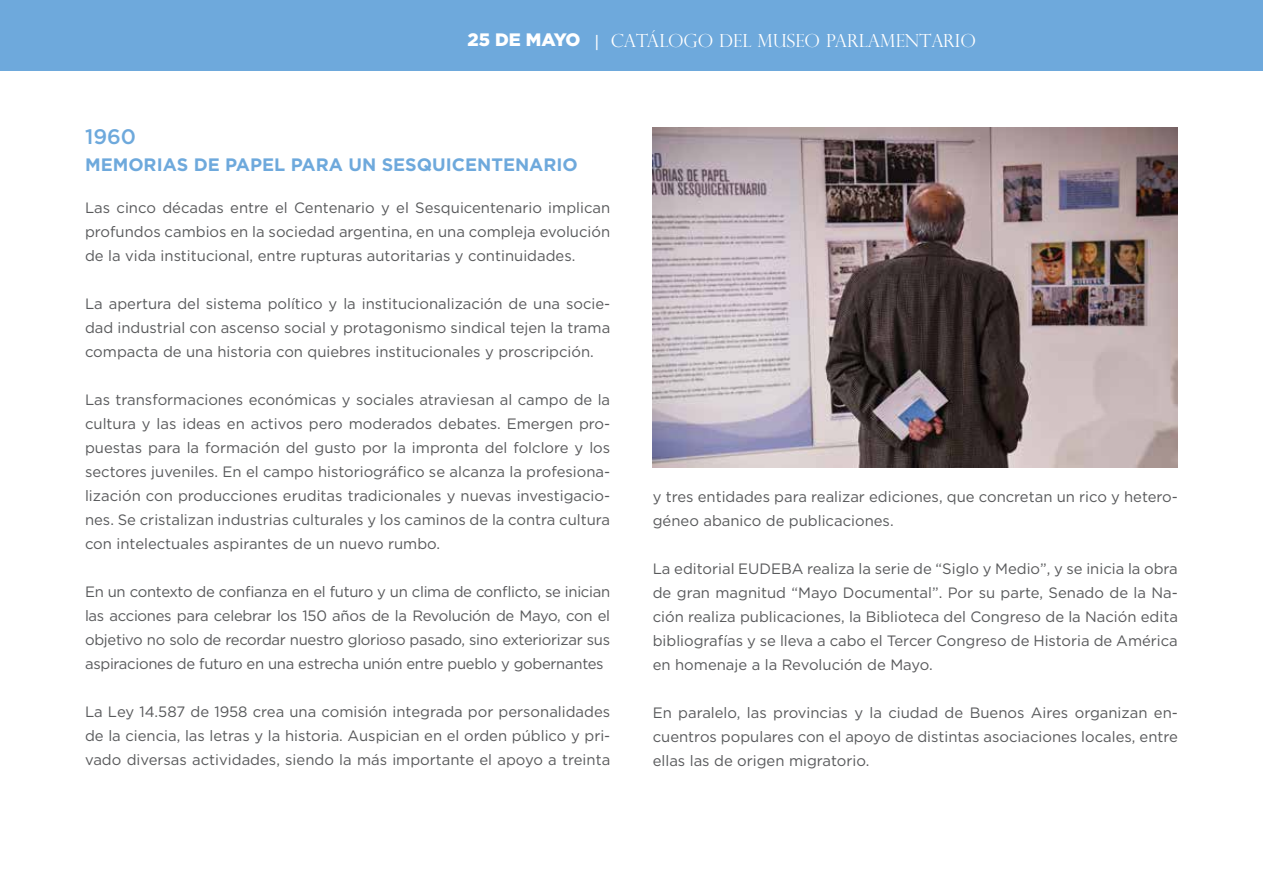
<style>
.page{position:relative;width:1263px;height:893px;background:#fff}
.page>*{position:absolute;margin:0;border:0;box-sizing:border-box;transform-origin:0 0}
.t1{font:500 21px "Gotham";color:#6ea9dc}
.t2{font:300 18px "Perpetua Titling";color:#fff}
.t3{font:700 18px "Gotham";color:#6ea9dc}
.t4{font:15px/24px "Gotham";color:#58595b;text-align:justify}
.s1{font-family:"Gotham";font-weight:900}
</style>
<div class="page">
<div style="left:2px;top:0;width:1261px;height:71px;background:#6ea9dc"></div>
<hr style="left:0;top:0;width:2px;height:71px;background:#6ea9dc">
<img style="left:653px;top:128px;width:525px;height:340px">
<p class="t2" style="left:467px;top:29px;width:510px"><span class="s1">25 DE MAYO</span> | CATÁLOGO DEL MUSEO PARLAMENTARIO</p>
<h1 class="t1" style="left:85px;top:123px;width:53px">1960</h1>
<p class="t3" style="left:85px;top:153px;width:494px">MEMORIAS DE PAPEL PARA UN SESQUICENTENARIO</p>
<p class="t4" style="left:85px;top:196px;width:527px">Las cinco décadas entre el Centenario y el Sesquicentenario implican profundos cambios en la sociedad argentina, en una compleja evolución de la vida institucional, entre rupturas autoritarias y continuidades.</p>
<p class="t4" style="left:85px;top:292px;width:527px">La apertura del sistema político y la institucionalización de una socie&shy;dad industrial con ascenso social y protagonismo sindical tejen la trama compacta de una historia con quiebres institucionales y proscripción.</p>
<p class="t4" style="left:85px;top:388px;width:527px">Las transformaciones económicas y sociales atraviesan al campo de la cultura y las ideas en activos pero moderados debates. Emergen pro&shy;puestas para la formación del gusto por la impronta del folclore y los sectores juveniles. En el campo historiográfico se alcanza la profesiona&shy;lización con producciones eruditas tradicionales y nuevas investigacio&shy;nes. Se cristalizan industrias culturales y los caminos de la contra cultura con intelectuales aspirantes de un nuevo rumbo.</p>
<p class="t4" style="left:85px;top:580px;width:527px">En un contexto de confianza en el futuro y un clima de conflicto, se inician las acciones para celebrar los 150 años de la Revolución de Mayo, con el objetivo no solo de recordar nuestro glorioso pasado, sino exteriorizar sus aspiraciones de futuro en una estrecha unión entre pueblo y gobernantes</p>
<p class="t4" style="left:85px;top:700px;width:527px">La Ley 14.587 de 1958 crea una comisión integrada por personalidades de la ciencia, las letras y la historia. Auspician en el orden público y pri&shy;vado diversas actividades, siendo la más importante el apoyo a treinta</p>
<p class="t4" style="left:653px;top:484px;width:527px">y tres entidades para realizar ediciones, que concretan un rico y hetero&shy;géneo abanico de publicaciones.</p>
<p class="t4" style="left:653px;top:556px;width:527px">La editorial EUDEBA realiza la serie de “Siglo y Medio”, y se inicia la obra de gran magnitud “Mayo Documental”. Por su parte, Senado de la Na&shy;ción realiza publicaciones, la Biblioteca del Congreso de la Nación edita bibliografías y se lleva a cabo el Tercer Congreso de Historia de América en homenaje a la Revolución de Mayo.</p>
<p class="t4" style="left:653px;top:700px;width:527px">En paralelo, las provincias y la ciudad de Buenos Aires organizan en&shy;cuentros populares con el apoyo de distintas asociaciones locales, entre ellas las de origen migratorio.</p>
</div>
